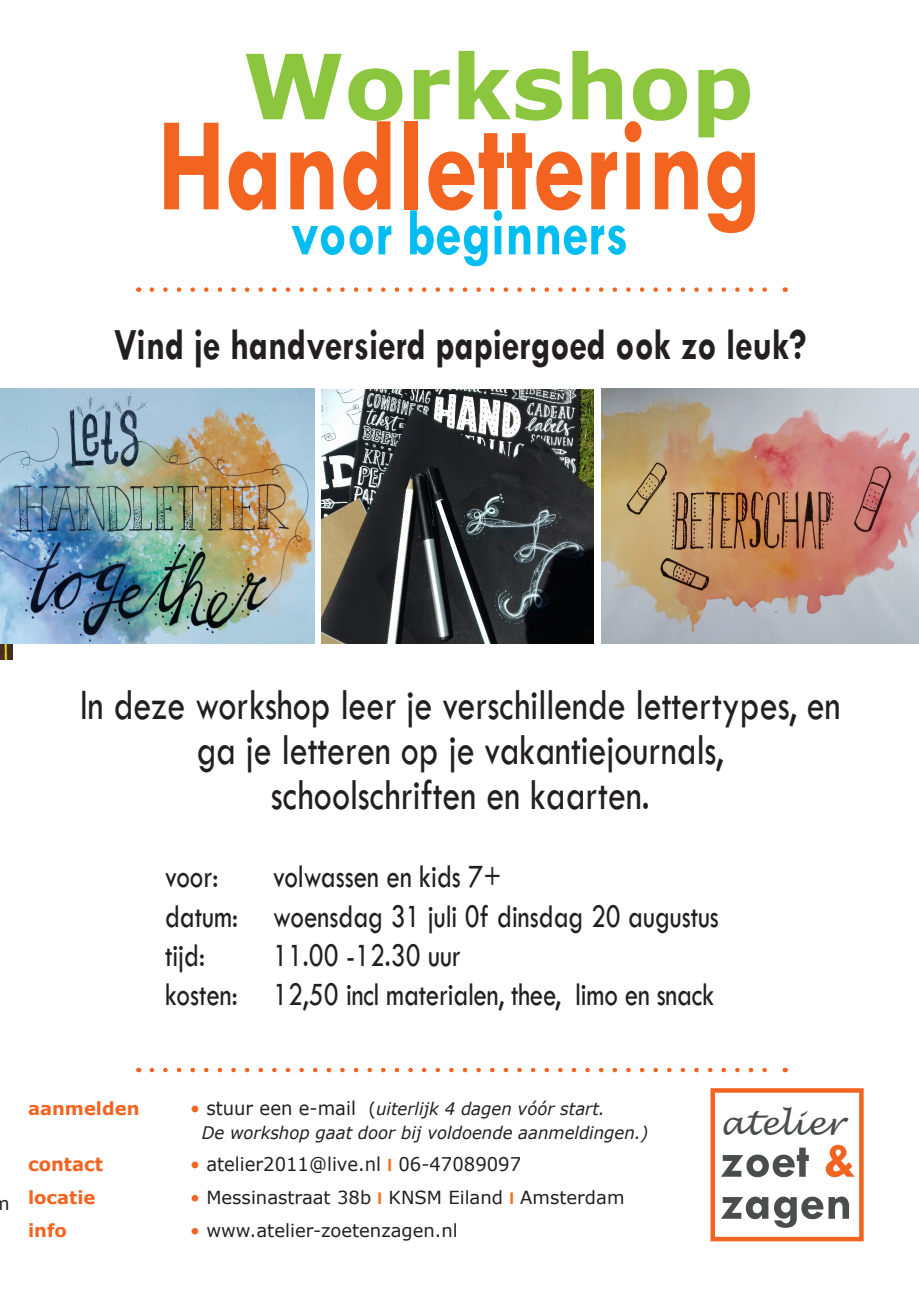
<style>
.page{position:relative;width:919px;height:1289px;background:#fff}
.page>*{position:absolute;margin:0;border:0;box-sizing:border-box;transform-origin:0 0}
.t1{font:700 135px "Tw Cen";color:#f36421;scale:.8 1}
.t2{font:700 90px "Verdana";color:#8bc63e}
.t3{font:700 67.5px "Tw Cen";color:#01bdf2;scale:.8 1}
.t4{font:700 51.6px/42px "Tw Cen";color:#4b4c4d}
.t5{font:45px/45px "Tw Cen";color:#231f20;text-align:center;scale:.8 1}
.t6{font:700 45px "Tw Cen";color:#231f20;scale:.8 1}
.t7{font:33.75px/39px "Tw Cen";color:#231f20;scale:.8 1}
.t8{font:italic 32.7px "Lucida Handwriting";color:#4b4c4d}
.t9{font:18.9px "Verdana";color:#231f20;scale:.95 1}
.t10{font:700 18.9px "Verdana";color:#f36421;scale:.95 1}
.t11{font:18px "Verdana";color:#231f20}
.t12{font:700 18px "Verdana";color:#f36421}
.t13{font:italic 17.4px/24px "Verdana";color:#231f20;scale:.95 1}
.s1{font-style:normal;font-size:18.9px;color:#f36421}
.s2{font-style:normal;font-size:18.9px}
.s3{font-style:normal}
.s4{color:#f36421}
.s5{font-family:"Tw Cen";font-weight:700;color:#f36e21}
</style>
<div class="page">
<img style="left:0;top:643px;width:13px;height:16px">
<img style="left:321px;top:389px;width:272px;height:254px">
<img style="left:0;top:388px;width:314px;height:255px">
<img style="left:601px;top:388px;width:317px;height:255px">
<div style="left:710px;top:1088px;width:153px;height:153px;border:4px solid #f36421"></div>
<svg style="left:152px;top:1067px;width:615px;height:5px"></svg>
<svg style="left:152px;top:287px;width:615px;height:5px"></svg>
<h2 class="t2" style="left:243px;top:29px;width:512px">Workshop</h2>
<h1 class="t1" style="left:157px;top:85px;width:757px">Handlettering</h1>
<h3 class="t3" style="left:290px;top:192px;width:423px">voor beginners</h3>
<h3 class="t6" style="left:114px;top:318px;width:866px">Vind je handversierd papiergoed ook zo leuk?</h3>
<h3 class="t5" style="left:80px;top:682px;width:952px">In deze workshop leer je verschillende lettertypes, en ga je letteren op je vakantiejournals,<br>schoolschriften en kaarten.</h3>
<p class="t7" style="left:165px;top:857px;width:693px;text-indent:108px">volwassen en kids 7+<br>datum: woensdag 31 juli 0f dinsdag 20 augustus tijd:</p>
<p class="t7" style="left:165px;top:857px;width:68px">voor:</p>
<p class="t7" style="left:165px;top:935px;width:688px;text-indent:108px">11.00 -12.30 uur<br>kosten: 12,50 incl materialen, thee, limo en snack</p>
<p class="t11" style="left:-7px;top:1191px;width:19px">m</p>
<p class="t12" style="left:28px;top:1097px;width:113px">aanmelden</p>
<p class="t13" style="left:202px;top:1096px;width:471px;text-indent:-12px"><span class="s1">•</span> <span class="s2">stuur een e-mail</span> <span class="s3">(</span>uiterlijk 4 dagen vóór start.<br>De workshop gaat door bij voldoende aanmeldingen.)</p>
<p class="t10" style="left:28px;top:1151px;width:80px">contact</p>
<p class="t9" style="left:190px;top:1151px;width:350px"><span class="s4">•</span> atelier2011@live.nl <span class="s5">I</span> 06-47089097</p>
<p class="t12" style="left:28px;top:1185px;width:69px">locatie</p>
<p class="t11" style="left:190px;top:1185px;width:436px"><span class="s4">•</span> Messinastraat 38b <span class="s5">I</span> KNSM Eiland <span class="s5">I</span> Amsterdam</p>
<p class="t12" style="left:28px;top:1218px;width:40px">info</p>
<p class="t11" style="left:190px;top:1218px;width:269px"><span class="s4">•</span> www.atelier-zoetenzagen.nl</p>
<p class="t8" style="left:719px;top:1103px;width:125px">atelier</p>
<h3 class="t4" style="left:719px;top:1138px;width:138px">zoet <span class="s4">&amp; </span>zagen</h3>
</div>
